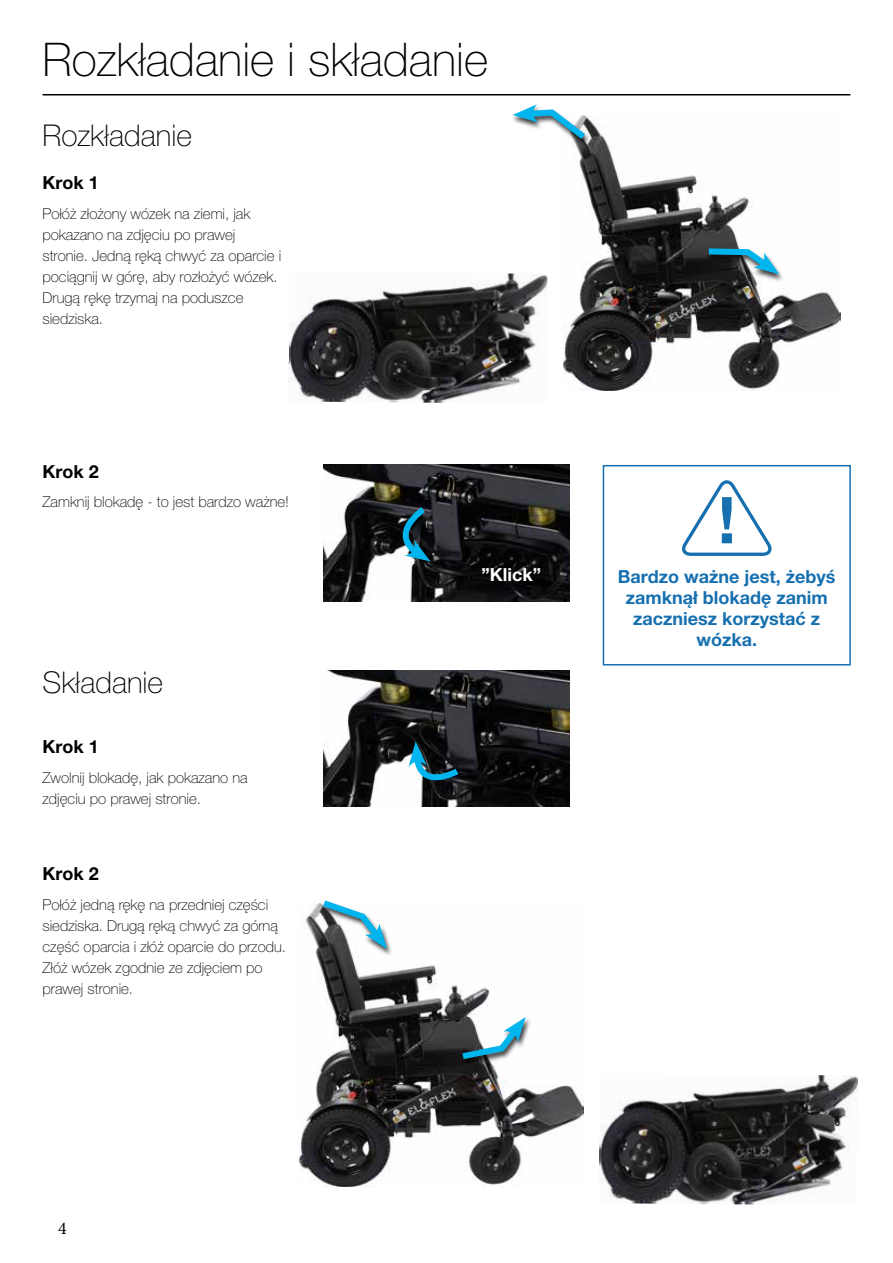
<style>
.page{position:relative;width:893px;height:1263px;background:#fff}
.page>*{position:absolute;margin:0;border:0;box-sizing:border-box;transform-origin:0 0}
.t1{font:100 46.5px "Helvetica Neue LT Pro";color:#000}
.t2{font:100 30px "Helvetica Neue LT Pro";color:#000}
.t3{font:700 18px/21px "Helvetica Neue LT Pro";color:#1670b0;text-align:center}
.t4{font:700 18px "Helvetica Neue LT Pro";color:#000}
.t5{font:700 18px "Helvetica Neue LT Pro";color:#fff}
.t6{font:18px "Minion Pro";color:#000}
.t7{font:100 15px/21px "Helvetica Neue LT Pro";color:#000}
</style>
<div class="page">
<img style="left:323px;top:465px;width:247px;height:136px">
<img style="left:299px;top:906px;width:285px;height:280px">
<img style="left:323px;top:671px;width:247px;height:136px">
<img style="left:564px;top:118px;width:277px;height:273px">
<hr style="left:43px;top:94px;width:807px;height:1px;background:#000">
<img style="left:288px;top:273px;width:259px;height:130px">
<div style="left:706px;top:248px;width:79px;height:34px;background:#000;opacity:.75"></div>
<svg style="left:703px;top:245px;width:76px;height:29px"></svg>
<div style="left:460px;top:1017px;width:72px;height:50px;background:#000;opacity:.75"></div>
<svg style="left:456px;top:1017px;width:70px;height:46px"></svg>
<div style="left:510px;top:104px;width:81px;height:43px;background:#000;opacity:.75"></div>
<svg style="left:513px;top:104px;width:79px;height:41px"></svg>
<div style="left:321px;top:900px;width:72px;height:57px;background:#000;opacity:.75"></div>
<svg style="left:316px;top:900px;width:71px;height:49px"></svg>
<svg style="left:387px;top:504px;width:43px;height:58px"></svg>
<svg style="left:408px;top:741px;width:55px;height:51px"></svg>
<img style="left:599px;top:1075px;width:259px;height:130px">
<div style="left:603px;top:465px;width:248px;height:200px;border:2px solid #1670b0"></div>
<svg style="left:682px;top:480px;width:90px;height:76px"></svg>
<h1 class="t1" style="left:43px;top:33px;width:447px">Rozkładanie i składanie</h1>
<h2 class="t2" style="left:43px;top:118px;width:151px">Rozkładanie</h2>
<p class="t4" style="left:43px;top:172px;width:58px">Krok 1</p>
<p class="t7" style="left:43px;top:203px;width:240px">Połóż złożony wózek na ziemi, jak pokazano na zdjęciu po prawej stronie. Jedną ręką chwyć za oparcie i pociągnij w górę, aby rozłożyć wózek.<br>Drugą rękę trzymaj na poduszce siedziska.</p>
<p class="t4" style="left:43px;top:460px;width:58px">Krok 2</p>
<p class="t7" style="left:43px;top:491px;width:248px">Zamknij blokadę - to jest bardzo ważne!</p>
<h2 class="t2" style="left:43px;top:665px;width:122px">Składanie</h2>
<p class="t4" style="left:43px;top:736px;width:58px">Krok 1</p>
<p class="t7" style="left:43px;top:767px;width:207px">Zwolnij blokadę, jak pokazano na zdjęciu po prawej stronie.</p>
<p class="t4" style="left:43px;top:862px;width:58px">Krok 2</p>
<p class="t7" style="left:43px;top:894px;width:245px">Połóż jedną rękę na przedniej części siedziska. Drugą ręką chwyć za górną część oparcia i złóż oparcie do przodu.<br>Złóż wózek zgodnie ze zdjęciem po prawej stronie.</p>
<p class="t5" style="left:481px;top:563px;width:61px">”Klick”</p>
<p class="t3" style="left:618px;top:566px;width:219px">Bardzo ważne jest, żebyś zamknął blokadę zanim zaczniesz korzystać z wózka.</p>
<p class="t6" style="left:58px;top:1218px;width:10px">4</p>
</div>
